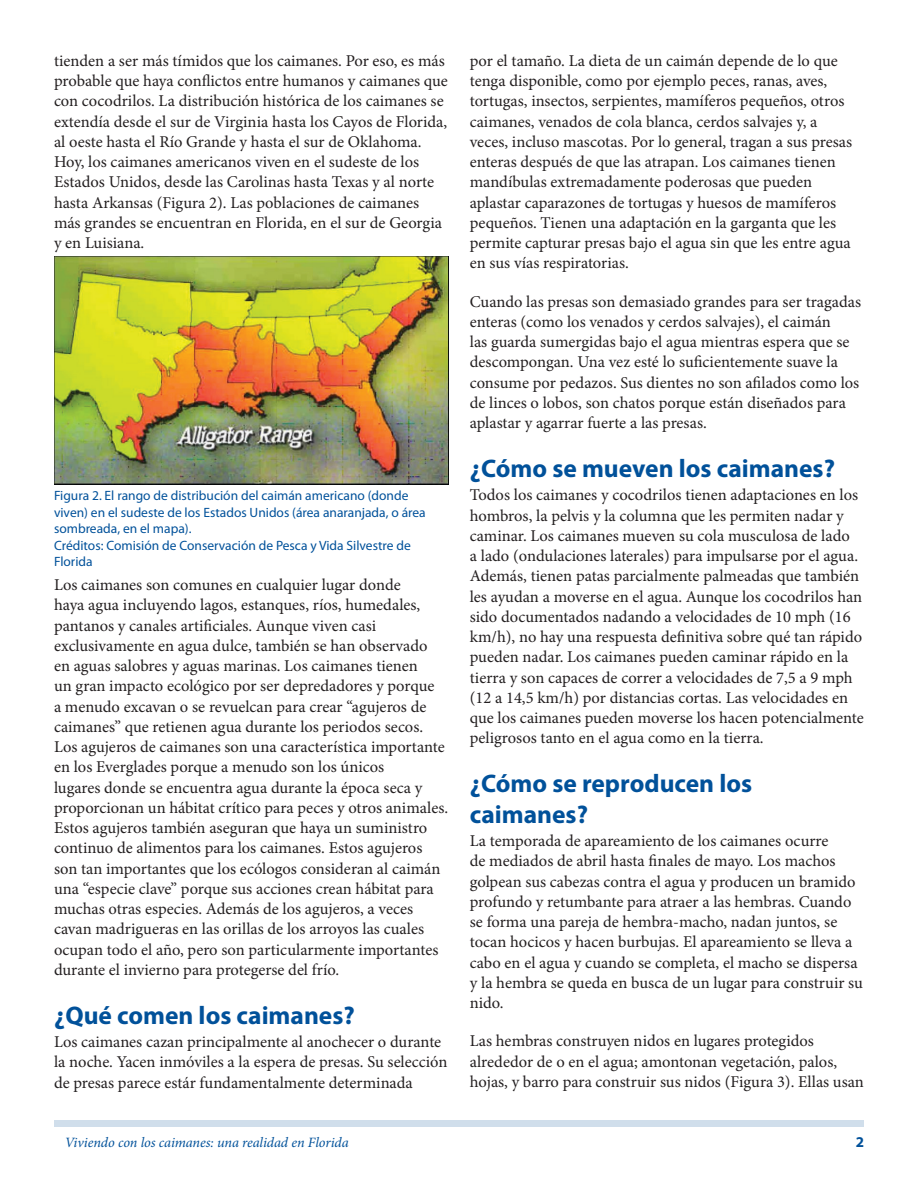
<style>
.page{position:relative;width:918px;height:1188px;background:#fff}
.page>*{position:absolute;margin:0;border:0;box-sizing:border-box;transform-origin:0 0}
.SectionHeading0{font:700 25.5px/30.6px "Myriad Pro";color:#01519a}
.Paragraph{font:16.5px/20.2px "Minion Pro";color:#231f20}
.t1{font:700 15px "Myriad Pro";color:#01519a}
.RunningTitleItalics{font:italic 14.25px "Minion Pro";letter-spacing:-.005em;color:#01519a}
.t2{font:13.5px/16.5px "Myriad Pro";color:#01519a}
</style>
<div class="page">
<div style="left:54px;top:1120px;width:810px;height:7px;background:#d0deeb"></div>
<img style="left:54px;top:257px;width:394px;height:228px">
<p class="Paragraph" style="left:54px;top:51px;width:395px">tienden a ser más tímidos que los caimanes. Por eso, es más probable que haya conflictos entre humanos y caimanes que con cocodrilos. La distribución histórica de los caimanes se extendía desde el sur de Virginia hasta los Cayos de Florida, al oeste hasta el Río Grande y hasta el sur de Oklahoma.<br>Hoy, los caimanes americanos viven en el sudeste de los Estados Unidos, desde las Carolinas hasta Texas y al norte hasta Arkansas (Figura 2). Las poblaciones de caimanes más grandes se encuentran en Florida, en el sur de Georgia y en Luisiana.</p>
<p class="t2" style="left:54px;top:487px;width:373px">Figura 2. El rango de distribución del caimán americano (donde viven) en el sudeste de los Estados Unidos (área anaranjada, o área sombreada, en el mapa).<br>Créditos: Comisión de Conservación de Pesca y Vida Silvestre de Florida</p>
<p class="Paragraph" style="left:54px;top:575px;width:396px">Los caimanes son comunes en cualquier lugar donde<br>haya agua incluyendo lagos, estanques, ríos, humedales, pantanos y canales artificiales. Aunque viven casi exclusivamente en agua dulce, también se han observado<br>en aguas salobres y aguas marinas. Los caimanes tienen<br>un gran impacto ecológico por ser depredadores y porque<br>a menudo excavan o se revuelcan para crear “agujeros de caimanes” que retienen agua durante los periodos secos.<br>Los agujeros de caimanes son una característica importante en los Everglades porque a menudo son los únicos<br>lugares donde se encuentra agua durante la época seca y proporcionan un hábitat crítico para peces y otros animales.<br>Estos agujeros también aseguran que haya un suministro continuo de alimentos para los caimanes. Estos agujeros son tan importantes que los ecólogos consideran al caimán una “especie clave” porque sus acciones crean hábitat para muchas otras especies. Además de los agujeros, a veces cavan madrigueras en las orillas de los arroyos las cuales ocupan todo el año, pero son particularmente importantes durante el invierno para protegerse del frío.</p>
<p class="SectionHeading0" style="left:54px;top:999px;width:302px">¿Qué comen los caimanes?</p>
<p class="Paragraph" style="left:54px;top:1032px;width:395px">Los caimanes cazan principalmente al anochecer o durante la noche. Yacen inmóviles a la espera de presas. Su selección de presas parece estár fundamentalmente determinada</p>
<p class="Paragraph" style="left:470px;top:51px;width:384px">por el tamaño. La dieta de un caimán depende de lo que tenga disponible, como por ejemplo peces, ranas, aves, tortugas, insectos, serpientes, mamíferos pequeños, otros caimanes, venados de cola blanca, cerdos salvajes y, a veces, incluso mascotas. Por lo general, tragan a sus presas enteras después de que las atrapan. Los caimanes tienen mandíbulas extremadamente poderosas que pueden aplastar caparazones de tortugas y huesos de mamíferos pequeños. Tienen una adaptación en la garganta que les permite capturar presas bajo el agua sin que les entre agua en sus vías respiratorias.</p>
<p class="Paragraph" style="left:470px;top:291px;width:393px">Cuando las presas son demasiado grandes para ser tragadas enteras (como los venados y cerdos salvajes), el caimán<br>las guarda sumergidas bajo el agua mientras espera que se descompongan. Una vez esté lo suficientemente suave la consume por pedazos. Sus dientes no son afilados como los de linces o lobos, son chatos porque están diseñados para aplastar y agarrar fuerte a las presas.</p>
<p class="SectionHeading0" style="left:470px;top:452px;width:367px">¿Cómo se mueven los caimanes?</p>
<p class="Paragraph" style="left:470px;top:485px;width:396px">Todos los caimanes y cocodrilos tienen adaptaciones en los hombros, la pelvis y la columna que les permiten nadar y caminar. Los caimanes mueven su cola musculosa de lado<br>a lado (ondulaciones laterales) para impulsarse por el agua.<br>Además, tienen patas parcialmente palmeadas que también les ayudan a moverse en el agua. Aunque los cocodrilos han sido documentados nadando a velocidades de 10 mph (16 km/h), no hay una respuesta definitiva sobre qué tan rápido pueden nadar. Los caimanes pueden caminar rápido en la tierra y son capaces de correr a velocidades de 7,5 a 9 mph (12 a 14,5 km/h) por distancias cortas. Las velocidades en que los caimanes pueden moverse los hacen potencialmente peligrosos tanto en el agua como en la tierra.</p>
<p class="SectionHeading0" style="left:470px;top:767px;width:284px">¿Cómo se reproducen los caimanes?</p>
<p class="Paragraph" style="left:470px;top:831px;width:395px">La temporada de apareamiento de los caimanes ocurre<br>de mediados de abril hasta finales de mayo. Los machos golpean sus cabezas contra el agua y producen un bramido profundo y retumbante para atraer a las hembras. Cuando se forma una pareja de hembra-macho, nadan juntos, se tocan hocicos y hacen burbujas. El apareamiento se lleva a cabo en el agua y cuando se completa, el macho se dispersa y la hembra se queda en busca de un lugar para construir su nido.</p>
<p class="Paragraph" style="left:470px;top:1031px;width:396px">Las hembras construyen nidos en lugares protegidos alrededor de o en el agua; amontonan vegetación, palos, hojas, y barro para construir sus nidos (Figura 3). Ellas usan</p>
<p class="RunningTitleItalics" style="left:65px;top:1133px;width:286px">Viviendo con los caimanes: una realidad en Florida</p>
<p class="t1" style="left:856px;top:1133px;width:10px">2</p>
</div>
